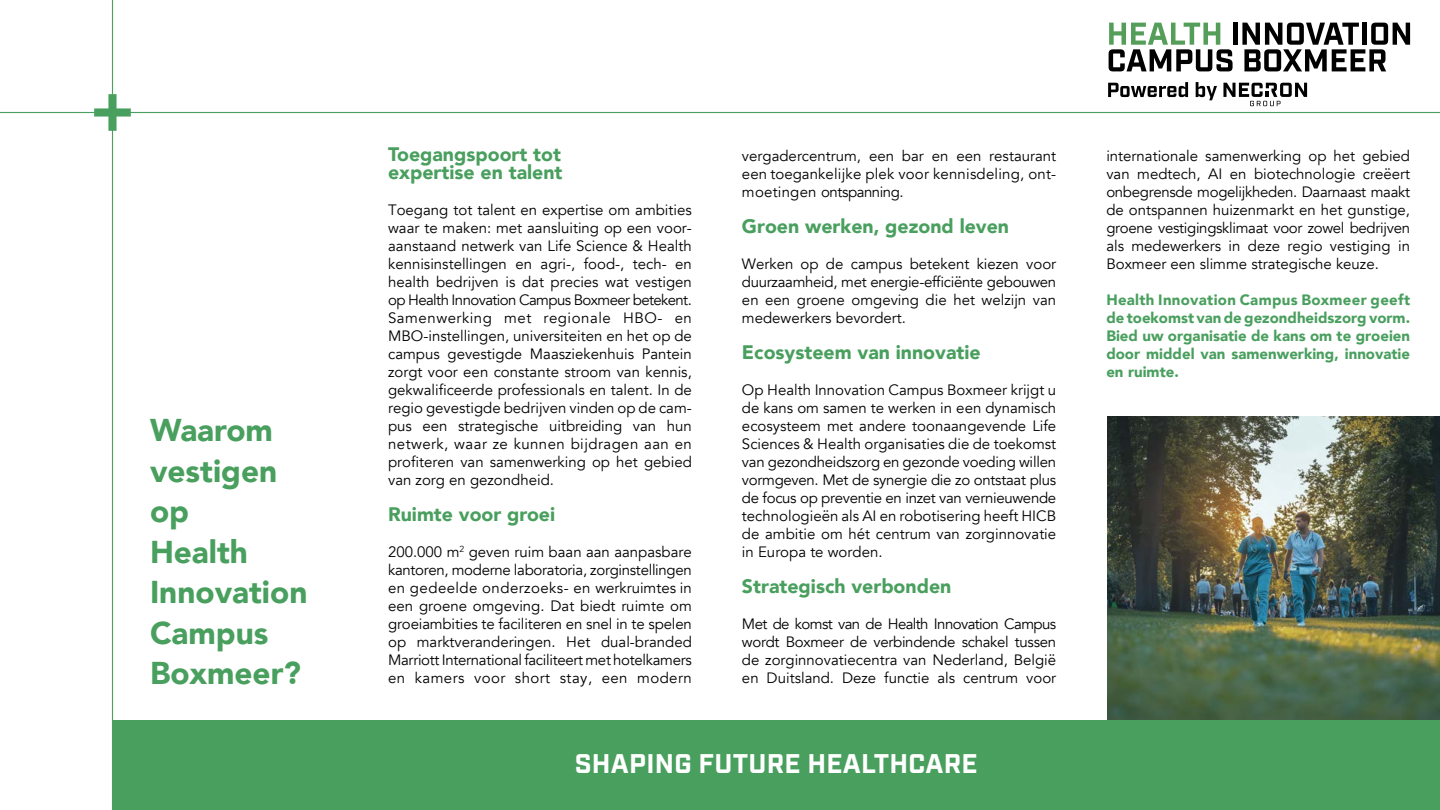
<style>
.page{position:relative;width:1440px;height:810px;background:#fff}
.page>*{position:absolute;margin:0;border:0;box-sizing:border-box;transform-origin:0 0}
.t1{font:900 31.5px/40.5px "Avenir";color:#499f5e}
.t2{font:700 27px "Industry";letter-spacing:.01em;color:#fff}
.t3{font:900 19.5px/18px "Avenir";color:#499f5e}
.t4{font:15px/18px "Avenir";color:#000;text-align:justify}
.t5{font:900 15px/18px "Avenir";color:#499f5e;text-align:justify}
</style>
<div class="page">
<img style="left:1108px;top:416px;width:332px;height:304px">
<div style="left:94px;top:108px;width:37px;height:9px;background:#499f5e"></div>
<div style="left:108px;top:94px;width:9px;height:37px;background:#499f5e"></div>
<hr style="left:112px;top:0;width:1px;height:810px;background:#499f5e">
<hr style="left:0;top:112px;width:1440px;height:1px;background:#499f5e">
<div style="left:112px;top:720px;width:1328px;height:90px;background:#499f5e"></div>
<hr style="left:1233px;top:23px;width:4px;height:22px;background:#000">
<svg style="left:1109px;top:23px;width:124px;height:48px"></svg>
<svg style="left:1242px;top:23px;width:168px;height:48px"></svg>
<svg style="left:1223px;top:83px;width:84px;height:23px"></svg>
<svg style="left:1108px;top:82px;width:80px;height:15px"></svg>
<svg style="left:1196px;top:82px;width:21px;height:18px"></svg>
<h1 class="t1" style="left:150px;top:409px;width:159px">Waarom vestigen op<br>Health<br>Innovation<br>Campus<br>Boxmeer?</h1>
<h3 class="t3" style="left:388px;top:145px;width:176px">Toegangspoort tot expertise en talent</h3>
<p class="t4" style="left:388px;top:201px;width:305px">Toegang tot talent en expertise om ambities waar te maken: met aansluiting op een voor&shy;aanstaand netwerk van Life Science &amp; Health kennisinstellingen en agri-, food-, tech- en health bedrijven is dat precies wat vestigen op Health Innovation Campus Boxmeer betekent.<br>Samenwerking met regionale HBO- en MBO-instellingen, universiteiten en het op de campus gevestigde Maasziekenhuis Pantein zorgt voor een constante stroom van kennis, gekwalificeerde professionals en talent. In de regio gevestigde bedrijven vinden op de cam&shy;pus een strategische uitbreiding van hun netwerk, waar ze kunnen bijdragen aan en profiteren van samenwerking op het gebied van zorg en gezondheid.</p>
<h3 class="t3" style="left:388px;top:505px;width:169px">Ruimte voor groei</h3>
<p class="t4" style="left:388px;top:543px;width:305px">200.000 m<sup>2</sup> geven ruim baan aan aanpasbare kantoren, moderne laboratoria, zorginstellingen en gedeelde onderzoeks- en werkruimtes in een groene omgeving. Dat biedt ruimte om groeiambities te faciliteren en snel in te spelen op marktveranderingen. Het dual-branded Marriott International faciliteert met hotelkamers en kamers voor short stay, een modern</p>
<p class="t4" style="left:742px;top:147px;width:316px">vergadercentrum, een bar en een restaurant een toegankelijke plek voor kennisdeling, ont&shy;moetingen ontspanning.</p>
<h3 class="t3" style="left:742px;top:217px;width:269px">Groen werken, gezond leven</h3>
<p class="t4" style="left:742px;top:255px;width:316px">Werken op de campus betekent kiezen voor duurzaamheid, met energie-efficiënte gebouwen en een groene omgeving die het welzijn van medewerkers bevordert.</p>
<h3 class="t3" style="left:742px;top:343px;width:240px">Ecosysteem van innovatie</h3>
<p class="t4" style="left:742px;top:381px;width:316px">Op Health Innovation Campus Boxmeer krijgt u de kans om samen te werken in een dynamisch ecosysteem met andere toonaangevende Life Sciences &amp; Health organisaties die de toekomst van gezondheidszorg en gezonde voeding willen vormgeven. Met de synergie die zo ontstaat plus de focus op preventie en inzet van vernieuwende technologieën als AI en robotisering heeft HICB de ambitie om hét centrum van zorginnovatie in Europa te worden.</p>
<h3 class="t3" style="left:742px;top:577px;width:211px">Strategisch verbonden</h3>
<p class="t4" style="left:742px;top:615px;width:316px">Met de komst van de Health Innovation Campus wordt Boxmeer de verbindende schakel tussen de zorginnovatiecentra van Nederland, België en Duitsland. Deze functie als centrum voor</p>
<h2 class="t2" style="left:575px;top:748px;width:404px">SHAPING FUTURE HEALTHCARE</h2>
<p class="t4" style="left:1106px;top:147px;width:305px">internationale samenwerking op het gebied van medtech, AI en biotechnologie creëert onbegrensde mogelijkheden. Daarnaast maakt de ontspannen huizenmarkt en het gunstige, groene vestigingsklimaat voor zowel bedrijven als medewerkers in deze regio vestiging in Boxmeer een slimme strategische keuze.</p>
<p class="t5" style="left:1106px;top:291px;width:305px">Health Innovation Campus Boxmeer geeft de toekomst van de gezondheidszorg vorm.<br>Bied uw organisatie de kans om te groeien door middel van samenwerking, innovatie en ruimte.</p>
</div>
